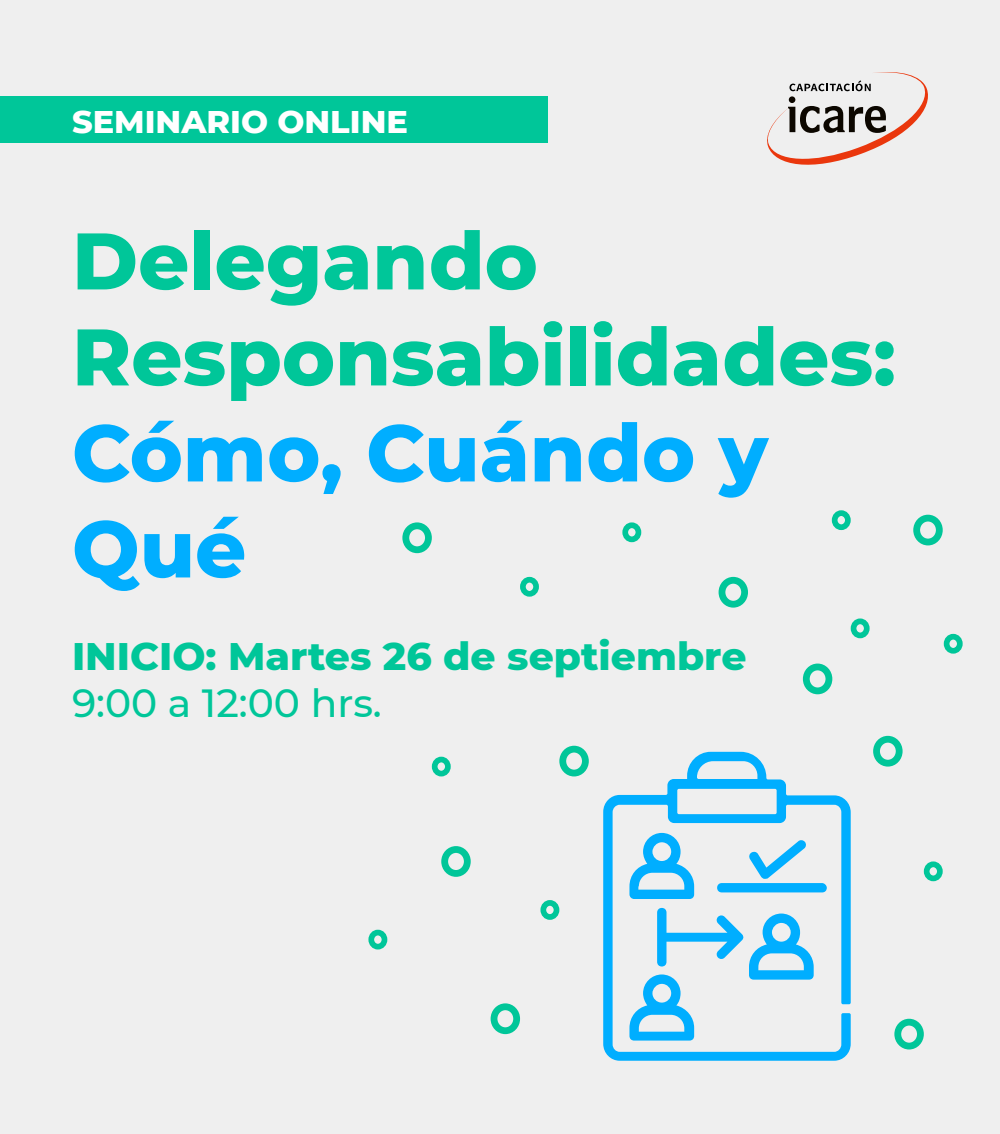
<style>
.page{position:relative;width:1000px;height:1134px;background:#efefef}
.page>*{position:absolute;margin:0;border:0;box-sizing:border-box;transform-origin:0 0}
.t1{font:800 80px/96px "Montserrat";color:#00c699}
.t2{font:800 80px/96px "Montserrat";color:#00aeff}
.t3{font:800 39.2px "Montserrat";color:#00c699}
.t4{font:500 39.2px "Montserrat";color:#00c699}
.t5{font:800 32px "Montserrat";color:#fff}
</style>
<div class="page">
<div style="left:491px;top:1003px;width:29px;height:31px;border:7px solid #00c699;border-radius:50%"></div>
<div style="left:894px;top:1019px;width:30px;height:30px;border:7px solid #00c699;border-radius:50%"></div>
<div style="left:873px;top:736px;width:30px;height:30px;border:7px solid #00c699;border-radius:50%"></div>
<div style="left:441px;top:846px;width:30px;height:31px;border:7px solid #00c699;border-radius:50%"></div>
<div style="left:559px;top:746px;width:30px;height:30px;border:7px solid #00c699;border-radius:50%"></div>
<div style="left:402px;top:522px;width:30px;height:31px;border:7px solid #00c699;border-radius:50%"></div>
<div style="left:803px;top:663px;width:29px;height:31px;border:7px solid #00c699;border-radius:50%"></div>
<div style="left:913px;top:515px;width:30px;height:30px;border:7px solid #00c699;border-radius:50%"></div>
<div style="left:719px;top:577px;width:29px;height:31px;border:7px solid #00c699;border-radius:50%"></div>
<div style="left:622px;top:522px;width:19px;height:20px;border:6px solid #00c699;border-radius:50%"></div>
<div style="left:924px;top:861px;width:19px;height:20px;border:6px solid #00c699;border-radius:50%"></div>
<div style="left:432px;top:757px;width:19px;height:19px;border:6px solid #00c699;border-radius:50%"></div>
<div style="left:520px;top:577px;width:19px;height:20px;border:6px solid #00c699;border-radius:50%"></div>
<div style="left:540px;top:900px;width:19px;height:20px;border:6px solid #00c699;border-radius:50%"></div>
<div style="left:368px;top:930px;width:19px;height:19px;border:6px solid #00c699;border-radius:50%"></div>
<div style="left:851px;top:618px;width:19px;height:20px;border:6px solid #00c699;border-radius:50%"></div>
<div style="left:832px;top:510px;width:19px;height:20px;border:6px solid #00c699;border-radius:50%"></div>
<div style="left:944px;top:634px;width:19px;height:20px;border:6px solid #00c699;border-radius:50%"></div>
<svg style="left:767px;top:72px;width:161px;height:93px"></svg>
<div style="left:0;top:97px;width:548px;height:46px;background:#00c699"></div>
<svg style="left:603px;top:752px;width:248px;height:309px"></svg>
<p class="t5" style="left:72px;top:98px;width:337px">SEMINARIO ONLINE</p>
<p class="t1" style="left:72px;top:209px;width:825px">Delegando<br>Responsabilidades:</p>
<p class="t2" style="left:72px;top:401px;width:698px">Cómo, Cuándo y<br>Qué</p>
<p class="t3" style="left:72px;top:628px;width:676px">INICIO: Martes 26 de septiembre</p>
<p class="t4" style="left:72px;top:676px;width:311px">9:00 a 12:00 hrs.</p>
</div>
